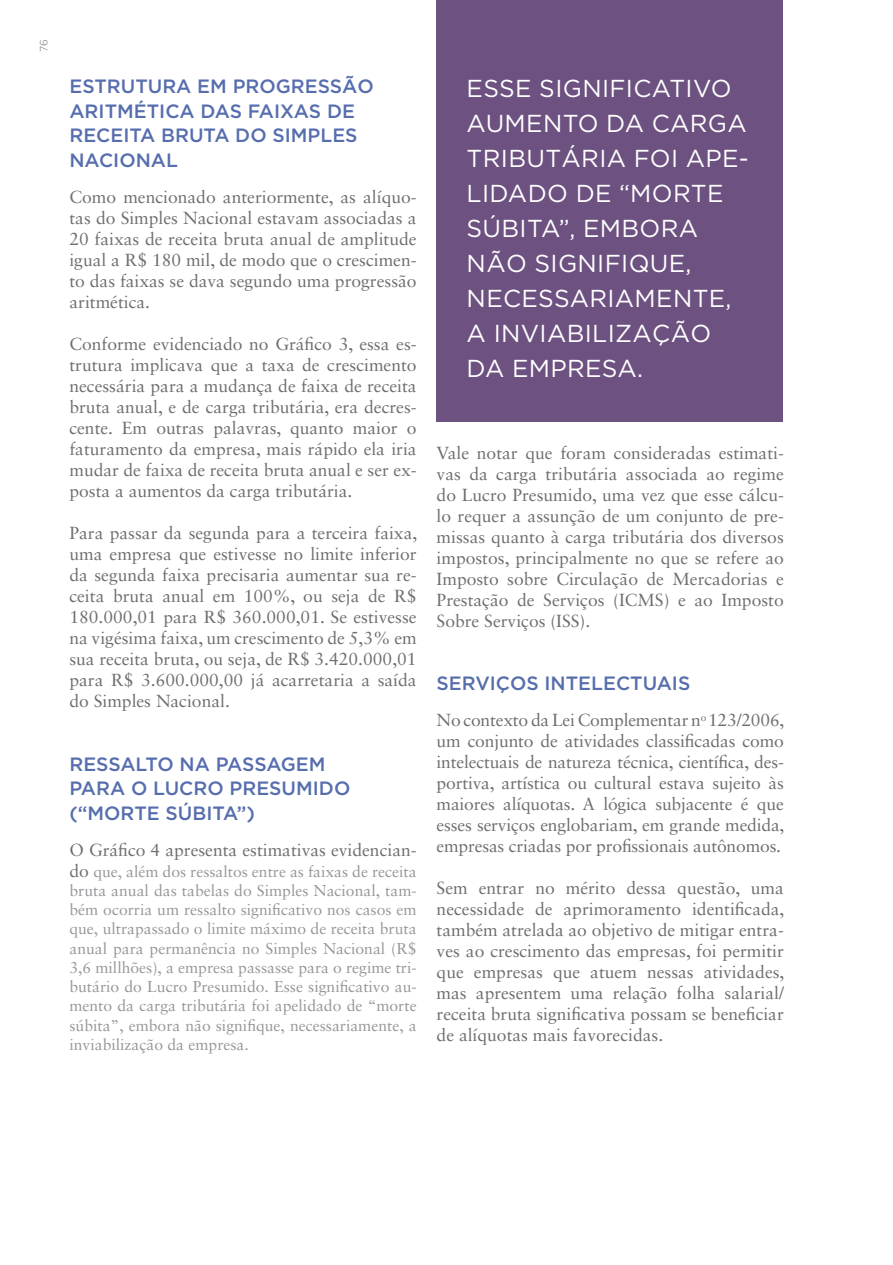
<style>
.page{position:relative;width:893px;height:1265px;background:#fff}
.page>*{position:absolute;margin:0;border:0;box-sizing:border-box;transform-origin:0 0}
.t1{font:24.5px/35px "Gotham";letter-spacing:.015em;color:#fff}
.t2{font:500 19.25px/24.5px "Gotham";color:#566dae}
.t3{font:17.5px/21px "Sabon LT Std";color:#6d6e71;text-align:justify}
.t4{font:15.75px/19.2px "Sabon";color:#95979a;text-align:justify}
.t5{font:300 10.5px "Gotham";color:#6d6e71}
.s1{font-family:"Sabon LT Std";font-size:17.5px;color:#6d6e71}
</style>
<div class="page">
<div style="left:437px;top:0;width:346px;height:422px;background:#6d5181"></div>
<p class="t5" style="left:38px;top:52px;width:14px;rotate:-90deg">76</p>
<p class="t2" style="left:69px;top:74px;width:306px">ESTRUTURA EM PROGRESSÃO<br>ARITMÉTICA DAS FAIXAS DE<br>RECEITA BRUTA DO SIMPLES<br>NACIONAL</p>
<p class="t3" style="left:69px;top:186px;width:349px">Como mencionado anteriormente, as alíquo&shy;tas do Simples Nacional estavam associadas a 20 faixas de receita bruta anual de amplitude igual a R$ 180 mil, de modo que o crescimen&shy;to das faixas se dava segundo uma progressão aritmética.</p>
<p class="t3" style="left:69px;top:333px;width:349px">Conforme evidenciado no Gráfico 3, essa es&shy;trutura implicava que a taxa de crescimento necessária para a mudança de faixa de receita bruta anual, e de carga tributária, era decres&shy;cente. Em outras palavras, quanto maior o faturamento da empresa, mais rápido ela iria mudar de faixa de receita bruta anual e ser ex&shy;posta a aumentos da carga tributária.</p>
<p class="t3" style="left:69px;top:522px;width:349px">Para passar da segunda para a terceira faixa, uma empresa que estivesse no limite inferior da segunda faixa precisaria aumentar sua re&shy;ceita bruta anual em 100%, ou seja de R$ 180.000,01 para R$ 360.000,01. Se estivesse na vigésima faixa, um crescimento de 5,3% em sua receita bruta, ou seja, de R$ 3.420.000,01 para R$ 3.600.000,00 já acarretaria a saída do Simples Nacional.</p>
<p class="t2" style="left:69px;top:751px;width:282px">RESSALTO NA PASSAGEM<br>PARA O LUCRO PRESUMIDO (“MORTE SÚBITA”)</p>
<p class="t3" style="left:69px;top:839px;width:349px">O Gráfico 4 apresenta estimativas evidencian-</p>
<p class="t4" style="left:69px;top:861px;width:349px"><span class="s1">do</span> que, além dos ressaltos entre as faixas de receita bruta anual das tabelas do Simples Nacional, tam&shy;bém ocorria um ressalto significativo nos casos em que, ultrapassado o limite máximo de receita bruta anual para permanência no Simples Nacional (R$ 3,6 millhões), a empresa passasse para o regime tri&shy;butário do Lucro Presumido. Esse significativo au&shy;mento da carga tributária foi apelidado de “morte súbita”, embora não signifique, necessariamente, a inviabilização da empresa.</p>
<h1 class="t1" style="left:467px;top:71px;width:284px">ESSE SIGNIFICATIVO<br>AUMENTO DA CARGA<br>TRIBUTÁRIA FOI APE-<br>LIDADO DE “MORTE<br>SÚBITA”, EMBORA<br>NÃO SIGNIFIQUE,<br>NECESSARIAMENTE,<br>A INVIABILIZAÇÃO<br>DA EMPRESA.</h1>
<p class="t3" style="left:437px;top:442px;width:349px">Vale notar que foram consideradas estimati&shy;vas da carga tributária associada ao regime do Lucro Presumido, uma vez que esse cálcu&shy;lo requer a assunção de um conjunto de pre&shy;missas quanto à carga tributária dos diversos impostos, principalmente no que se refere ao Imposto sobre Circulação de Mercadorias e Prestação de Serviços (ICMS) e ao Imposto Sobre Serviços (ISS).</p>
<p class="t2" style="left:437px;top:671px;width:255px">SERVIÇOS INTELECTUAIS</p>
<p class="t3" style="left:437px;top:710px;width:349px">No contexto da Lei Complementar n<sup>o</sup> 123/2006, um conjunto de atividades classificadas como intelectuais de natureza técnica, científica, des&shy;portiva, artística ou cultural estava sujeito às maiores alíquotas. A lógica subjacente é que esses serviços englobariam, em grande medida, empresas criadas por profissionais autônomos.</p>
<p class="t3" style="left:437px;top:878px;width:349px">Sem entrar no mérito dessa questão, uma necessidade de aprimoramento identificada, também atrelada ao objetivo de mitigar entra&shy;ves ao crescimento das empresas, foi permitir que empresas que atuem nessas atividades, mas apresentem uma relação folha salarial/ receita bruta significativa possam se beneficiar de alíquotas mais favorecidas.</p>
</div>
